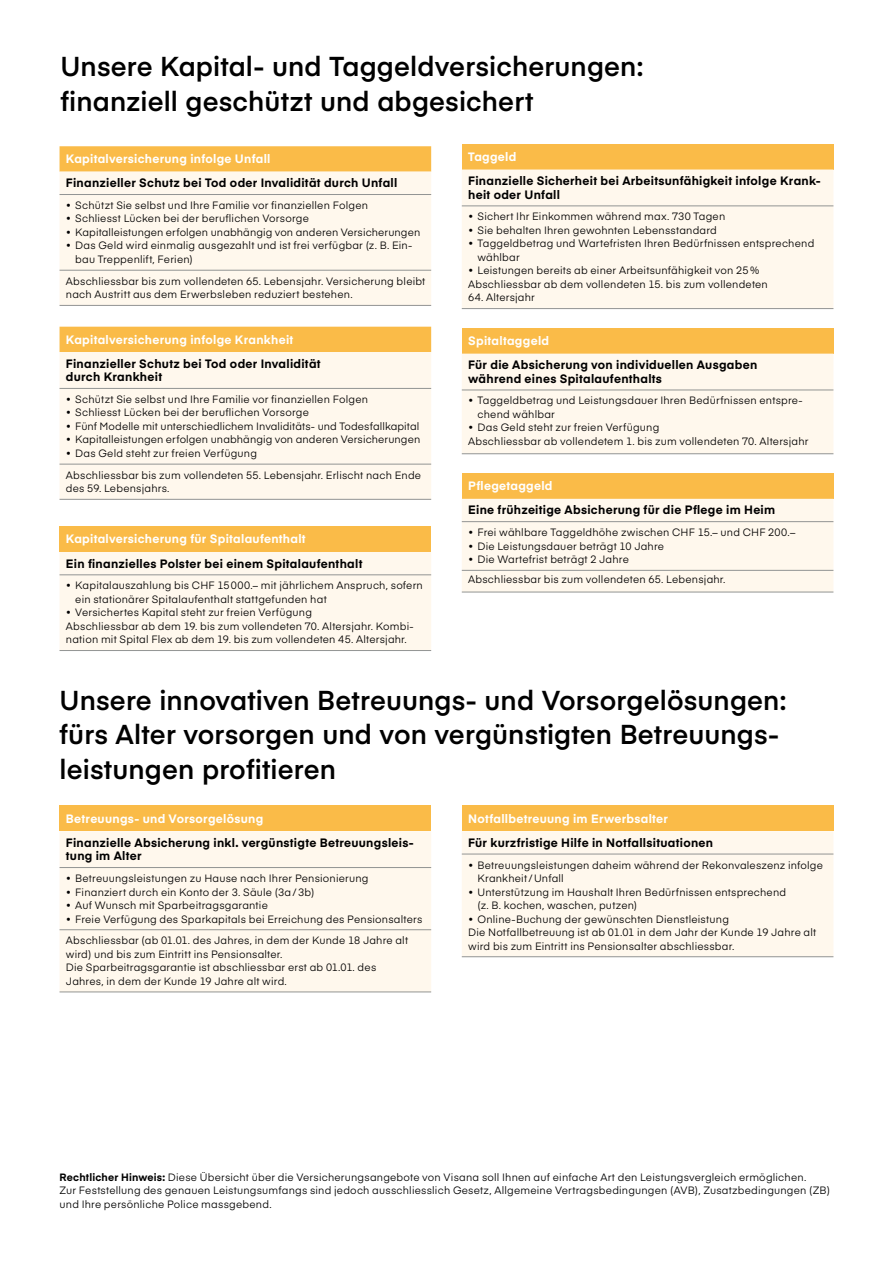
<style>
.page{position:relative;width:893px;height:1263px;background:#fff}
.page>*{position:absolute;margin:0;border:0;box-sizing:border-box;transform-origin:0 0}
.t1{font:600 27px/34.5px "Eina 03";letter-spacing:.005em;color:#000}
.t2{font:700 12px/13.5px "Eina 03";letter-spacing:.025em;color:#000}
.t3{font:700 12px "Eina 03";letter-spacing:.025em;color:#fff}
.t4{font:10.5px/13.5px "Eina 03";letter-spacing:.02em;color:#000}
.s1{font-weight:600}
.s2{font-weight:700}
</style>
<div class="page">
<svg style="left:60px;top:146px;width:371px;height:26px;background:#fabc4d"></svg>
<svg style="left:60px;top:172px;width:371px;height:327px;background:#fef3e0"></svg>
<hr style="left:60px;top:388px;width:371px;height:1px;background:#929493">
<hr style="left:60px;top:464px;width:371px;height:1px;background:#929493">
<hr style="left:60px;top:499px;width:371px;height:1px;background:#929493">
<hr style="left:60px;top:305px;width:371px;height:1px;background:#929493">
<hr style="left:60px;top:194px;width:371px;height:1px;background:#929493">
<hr style="left:60px;top:270px;width:371px;height:1px;background:#929493">
<div style="left:60px;top:527px;width:371px;height:25px;background:#fabb48"></div>
<div style="left:60px;top:552px;width:371px;height:98px;background:#fff8ed"></div>
<hr style="left:60px;top:575px;width:371px;height:1px;background:#929493">
<hr style="left:60px;top:650px;width:371px;height:1px;background:#929493">
<div style="left:462px;top:473px;width:371px;height:26px;background:#fabb48"></div>
<div style="left:462px;top:499px;width:371px;height:93px;background:#fff8ed"></div>
<hr style="left:462px;top:521px;width:371px;height:1px;background:#929493">
<hr style="left:462px;top:570px;width:371px;height:1px;background:#929493">
<hr style="left:462px;top:592px;width:371px;height:1px;background:#929493">
<div style="left:462px;top:806px;width:371px;height:25px;background:#fabb48"></div>
<div style="left:462px;top:831px;width:371px;height:125px;background:#fff8ed"></div>
<hr style="left:462px;top:854px;width:371px;height:1px;background:#929493">
<hr style="left:462px;top:956px;width:371px;height:1px;background:#929493">
<div style="left:60px;top:806px;width:371px;height:25px;background:#fabb48"></div>
<div style="left:60px;top:831px;width:371px;height:161px;background:#fff8ed"></div>
<hr style="left:60px;top:867px;width:371px;height:1px;background:#929493">
<hr style="left:60px;top:929px;width:371px;height:1px;background:#929493">
<hr style="left:60px;top:992px;width:371px;height:1px;background:#929493">
<div style="left:462px;top:328px;width:371px;height:26px;background:#fabb48"></div>
<div style="left:462px;top:354px;width:371px;height:99px;background:#fff8ed"></div>
<hr style="left:462px;top:390px;width:371px;height:1px;background:#929493">
<hr style="left:462px;top:453px;width:371px;height:1px;background:#929493">
<div style="left:462px;top:144px;width:371px;height:26px;background:#fabb48"></div>
<div style="left:462px;top:170px;width:371px;height:138px;background:#fff8ed"></div>
<hr style="left:462px;top:206px;width:371px;height:1px;background:#929493">
<hr style="left:462px;top:308px;width:371px;height:1px;background:#929493">
<h1 class="t1" style="left:60px;top:48px;width:584px">Unsere Kapital- und Taggeldversicherungen: finanziell geschützt und abgesichert</h1>
<p class="t3" style="left:66px;top:150px;width:206px">Kapitalversicherung infolge Unfall</p>
<p class="t2" style="left:66px;top:176px;width:333px">Finanzieller Schutz bei Tod oder Invalidität durch Unfall</p>
<p class="t4" style="left:66px;top:198px;width:304px"><span class="s1">•</span> Schützt Sie selbst und Ihre Familie vor finanziellen Folgen</p>
<p class="t4" style="left:66px;top:211px;width:245px">• Schliesst Lücken bei der beruflichen Vorsorge</p>
<p class="t4" style="left:66px;top:225px;width:356px">• Kapitalleistungen erfolgen unabhängig von anderen Versicherungen</p>
<p class="t4" style="left:75px;top:238px;width:339px;text-indent:-9px">• Das Geld wird einmalig ausgezahlt und ist frei verfügbar (z. B. Ein&shy;bau Treppenlift, Ferien)</p>
<p class="t4" style="left:66px;top:273px;width:361px">Abschliessbar bis zum vollendeten 65. Lebensjahr. Versicherung bleibt nach Austritt aus dem Erwerbsleben reduziert bestehen.</p>
<p class="t3" style="left:66px;top:330px;width:229px">Kapitalversicherung infolge Krankheit</p>
<p class="t2" style="left:66px;top:356px;width:256px">Finanzieller Schutz bei Tod oder Invalidität durch Krankheit</p>
<p class="t4" style="left:66px;top:392px;width:304px">• Schützt Sie selbst und Ihre Familie vor finanziellen Folgen</p>
<p class="t4" style="left:66px;top:405px;width:245px">• Schliesst Lücken bei der beruflichen Vorsorge</p>
<p class="t4" style="left:66px;top:419px;width:355px">• Fünf Modelle mit unterschiedlichem Invaliditäts- und Todesfallkapital</p>
<p class="t4" style="left:66px;top:432px;width:356px">• Kapitalleistungen erfolgen unabhängig von anderen Versicherungen</p>
<p class="t4" style="left:66px;top:442px;width:357px;line-height:21.8px">• Das Geld steht zur freien Verfügung<br>Abschliessbar bis zum vollendeten 55. Lebensjahr. Erlischt nach Ende</p>
<p class="t4" style="left:66px;top:481px;width:105px">des 59. Lebensjahrs.</p>
<p class="t3" style="left:66px;top:530px;width:241px">Kapitalversicherung für Spitalaufenthalt</p>
<p class="t2" style="left:66px;top:556px;width:298px">Ein finanzielles Polster bei einem Spitalaufenthalt</p>
<p class="t4" style="left:75px;top:578px;width:349px;text-indent:-9px">• Kapitalauszahlung bis CHF 15000.– mit jährlichem Anspruch, sofern ein stationärer Spitalaufenthalt stattgefunden hat</p>
<p class="t4" style="left:66px;top:605px;width:349px">• Versichertes Kapital steht zur freien Verfügung<br>Abschliessbar ab dem 19. bis zum vollendeten 70. Altersjahr. Kombi&shy;nation mit Spital Flex ab dem 19. bis zum vollendeten 45. Altersjahr.</p>
<p class="t3" style="left:468px;top:148px;width:50px">Taggeld</p>
<p class="t2" style="left:468px;top:173px;width:354px">Finanzielle Sicherheit bei Arbeitsunfähigkeit infolge Krank&shy;heit oder Unfall</p>
<p class="t4" style="left:468px;top:209px;width:259px">• Sichert Ihr Einkommen während max. 730 Tagen</p>
<p class="t4" style="left:468px;top:223px;width:250px">• Sie behalten Ihren gewohnten Lebensstandard</p>
<p class="t4" style="left:477px;top:236px;width:338px;text-indent:-9px">• Taggeldbetrag und Wartefristen Ihren Bedürfnissen entsprechend wählbar</p>
<p class="t4" style="left:468px;top:263px;width:301px">• Leistungen bereits ab einer Arbeitsunfähigkeit von 25%<br>Abschliessbar ab dem vollendeten 15. bis zum vollendeten</p>
<p class="t4" style="left:468px;top:290px;width:68px">64. Altersjahr</p>
<p class="t3" style="left:468px;top:332px;width:83px">Spitaltaggeld</p>
<p class="t2" style="left:468px;top:357px;width:291px">Für die Absicherung von individuellen Ausgaben während eines Spitalaufenthalts</p>
<p class="t4" style="left:477px;top:393px;width:327px;text-indent:-9px">• Taggeldbetrag und Leistungsdauer Ihren Bedürfnissen entspre&shy;chend wählbar</p>
<p class="t4" style="left:468px;top:420px;width:342px">• Das Geld steht zur freien Verfügung<br>Abschliessbar ab vollendetem 1. bis zum vollendeten 70. Altersjahr</p>
<p class="t3" style="left:468px;top:477px;width:86px">Pflegetaggeld</p>
<p class="t2" style="left:468px;top:503px;width:309px">Eine frühzeitige Absicherung für die Pflege im Heim</p>
<p class="t4" style="left:468px;top:525px;width:329px">• Frei wählbare Taggeldhöhe zwischen CHF 15.– und CHF 200.–</p>
<p class="t4" style="left:468px;top:538px;width:197px">• Die Leistungsdauer beträgt 10 Jahre</p>
<p class="t4" style="left:468px;top:549px;width:259px;line-height:19.8px">• Die Wartefrist beträgt 2 Jahre<br>Abschliessbar bis zum vollendeten 65. Lebensjahr.</p>
<h1 class="t1" style="left:60px;top:681px;width:728px">Unsere innovativen Betreuungs- und Vorsorgelösungen: fürs Alter vorsorgen und von vergünstigten Betreuungs&shy;leistungen profitieren</h1>
<p class="t3" style="left:66px;top:809px;width:199px">Betreuungs- und Vorsorgelösung</p>
<p class="t2" style="left:66px;top:835px;width:349px">Finanzielle Absicherung inkl. vergünstigte Betreuungsleis&shy;tung im Alter</p>
<p class="t4" style="left:66px;top:871px;width:304px">• Betreuungsleistungen zu Hause nach Ihrer Pensionierung</p>
<p class="t4" style="left:66px;top:884px;width:250px">• Finanziert durch ein Konto der 3. Säule (3a/3b)</p>
<p class="t4" style="left:66px;top:898px;width:203px">• Auf Wunsch mit Sparbeitragsgarantie</p>
<p class="t4" style="left:66px;top:907px;width:358px;line-height:21.8px">• Freie Verfügung des Sparkapitals bei Erreichung des Pensionsalters<br>Abschliessbar (ab 01.01. des Jahres, in dem der Kunde 18 Jahre alt</p>
<p class="t4" style="left:66px;top:946px;width:312px">wird) und bis zum Eintritt ins Pensionsalter.<br>Die Sparbeitragsgarantie ist abschliessbar erst ab 01.01. des<br>Jahres, in dem der Kunde 19 Jahre alt wird.</p>
<p class="t3" style="left:468px;top:809px;width:201px">Notfallbetreuung im Erwerbsalter</p>
<p class="t2" style="left:468px;top:835px;width:246px">Für kurzfristige Hilfe in Notfallsituationen</p>
<p class="t4" style="left:477px;top:857px;width:347px;text-indent:-9px">• Betreuungsleistungen daheim während der Rekonvaleszenz infolge<br>Krankheit/Unfall</p>
<p class="t4" style="left:477px;top:884px;width:310px;text-indent:-9px">• Unterstützung im Haushalt Ihren Bedürfnissen entsprechend (z. B. kochen, waschen, putzen)</p>
<p class="t4" style="left:468px;top:911px;width:350px">• Online-Buchung der gewünschten Dienstleistung<br>Die Notfallbetreuung ist ab 01.01 in dem Jahr der Kunde 19 Jahre alt wird bis zum Eintritt ins Pensionsalter abschliessbar.</p>
<p class="t4" style="left:60px;top:1169px;width:772px"><span class="s2">Rechtlicher Hinweis:</span> Diese Übersicht über die Versicherungsangebote von Visana soll Ihnen auf einfache Art den Leistungsvergleich ermöglichen.<br>Zur Feststellung des genauen Leistungsumfangs sind jedoch ausschliesslich Gesetz, Allgemeine Vertragsbedingungen (AVB), Zusatzbedingungen (ZB) und Ihre persönliche Police massgebend.</p>
</div>
